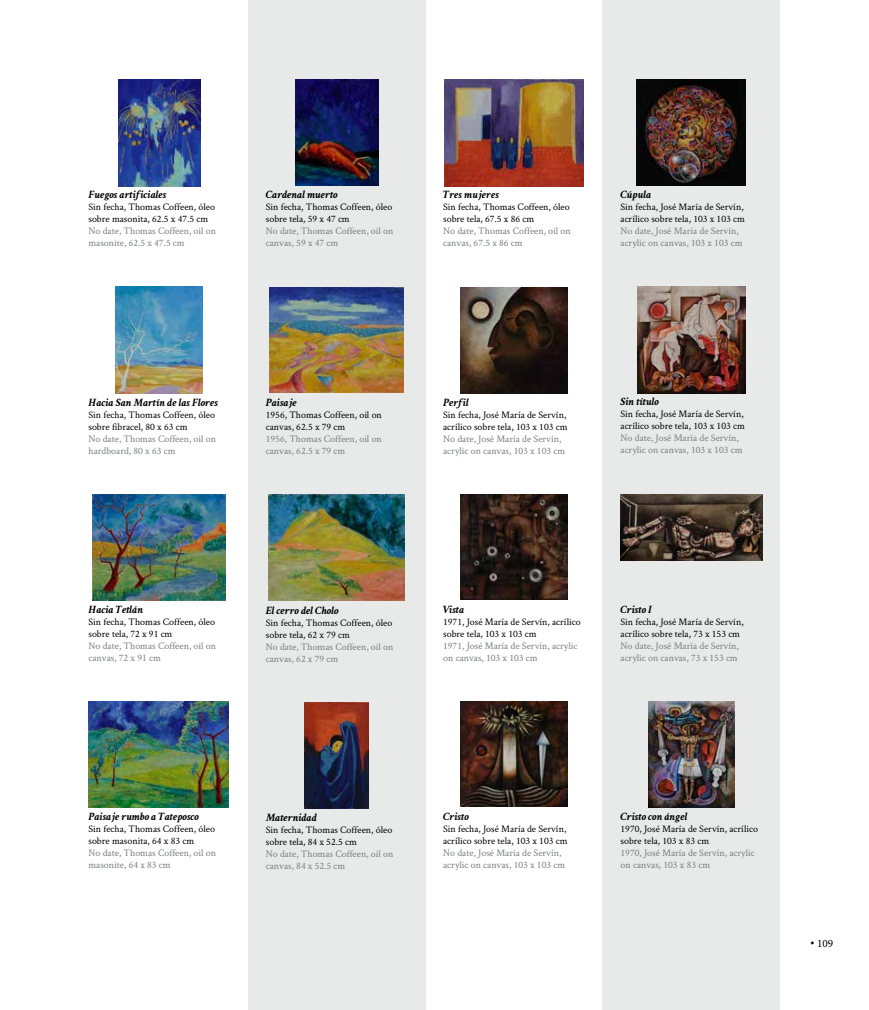
<style>
.page{position:relative;width:869px;height:1010px;background:#fff}
.page>*{position:absolute;margin:0;border:0;box-sizing:border-box;transform-origin:0 0}
.t1{font:italic 700 11.25px "Crimson Text";color:#000}
.t2{font:11.25px "Minion Pro";color:#000}
.t3{font:10px/12px "Crimson Text";color:#000}
.t4{font:10px/12px "Crimson Text";color:#7d7f7f}
.s1{font-family:"Arial"}
</style>
<div class="page">
<div style="left:248px;top:0;width:177px;height:1010px;background:#e8e9e9"></div>
<div style="left:602px;top:0;width:177px;height:1010px;background:#e8e9e9"></div>
<img style="left:118px;top:80px;width:83px;height:106px">
<img style="left:116px;top:287px;width:87px;height:106px">
<img style="left:93px;top:494px;width:133px;height:106px">
<img style="left:88px;top:701px;width:140px;height:107px">
<img style="left:295px;top:80px;width:83px;height:105px">
<img style="left:270px;top:287px;width:133px;height:106px">
<img style="left:269px;top:494px;width:135px;height:106px">
<img style="left:304px;top:702px;width:65px;height:106px">
<img style="left:444px;top:80px;width:139px;height:106px">
<img style="left:460px;top:287px;width:107px;height:106px">
<img style="left:460px;top:494px;width:107px;height:105px">
<img style="left:460px;top:702px;width:107px;height:105px">
<img style="left:636px;top:80px;width:109px;height:105px">
<img style="left:637px;top:287px;width:108px;height:106px">
<img style="left:620px;top:494px;width:142px;height:66px">
<img style="left:648px;top:701px;width:86px;height:107px">
<p class="t1" style="left:88px;top:188px;width:79px">Fuegos artificiales</p>
<p class="t3" style="left:88px;top:201px;width:128px">Sin fecha, Thomas Coffeen, óleo sobre masonita, 62.5 x 47.5 cm</p>
<p class="t4" style="left:88px;top:225px;width:129px">No date, Thomas Coffeen, oil on masonite, 62.5 x 47.5 cm</p>
<p class="t1" style="left:266px;top:188px;width:73px">Cardenal muerto</p>
<p class="t3" style="left:266px;top:201px;width:128px">Sin fecha, Thomas Coffeen, óleo sobre tela, 59 x 47 cm</p>
<p class="t4" style="left:266px;top:225px;width:129px">No date, Thomas Coffeen, oil on canvas, 59 x 47 cm</p>
<p class="t1" style="left:443px;top:188px;width:57px">Tres mujeres</p>
<p class="t3" style="left:443px;top:201px;width:128px">Sin fecha, Thomas Coffeen, óleo sobre tela, 67.5 x 86 cm</p>
<p class="t4" style="left:443px;top:225px;width:129px">No date, Thomas Coffeen, oil on canvas, 67.5 x 86 cm</p>
<p class="t1" style="left:620px;top:188px;width:32px">Cúpula</p>
<p class="t3" style="left:620px;top:201px;width:126px">Sin fecha, José María de Servín, acrílico sobre tela, 103 x 103 cm</p>
<p class="t4" style="left:620px;top:225px;width:123px">No date, José María de Servín, acrylic on canvas, 103 x 103 cm</p>
<p class="t1" style="left:88px;top:395px;width:131px">Hacia San Martín de las Flores</p>
<p class="t3" style="left:88px;top:408px;width:128px">Sin fecha, Thomas Coffeen, óleo sobre fibracel, 80 x 63 cm</p>
<p class="t4" style="left:88px;top:432px;width:129px">No date, Thomas Coffeen, oil on hardboard, 80 x 63 cm</p>
<p class="t1" style="left:266px;top:395px;width:32px">Paisaje</p>
<p class="t3" style="left:266px;top:408px;width:117px">1956, Thomas Coffeen, oil on canvas, 62.5 x 79 cm</p>
<p class="t4" style="left:266px;top:432px;width:117px">1956, Thomas Coffeen, oil on canvas, 62.5 x 79 cm</p>
<p class="t1" style="left:443px;top:395px;width:27px">Perfil</p>
<p class="t3" style="left:443px;top:408px;width:126px">Sin fecha, José María de Servín, acrílico sobre tela, 103 x 103 cm</p>
<p class="t4" style="left:443px;top:432px;width:123px">No date, José María de Servín, acrylic on canvas, 103 x 103 cm</p>
<p class="t1" style="left:620px;top:395px;width:40px">Sin título</p>
<p class="t3" style="left:620px;top:408px;width:126px">Sin fecha, José María de Servín, acrílico sobre tela, 103 x 103 cm</p>
<p class="t4" style="left:620px;top:432px;width:123px">No date, José María de Servín, acrylic on canvas, 103 x 103 cm</p>
<p class="t1" style="left:88px;top:602px;width:56px">Hacia Tetlán</p>
<p class="t3" style="left:88px;top:615px;width:128px">Sin fecha, Thomas Coffeen, óleo sobre tela, 72 x 91 cm</p>
<p class="t4" style="left:88px;top:639px;width:129px">No date, Thomas Coffeen, oil on canvas, 72 x 91 cm</p>
<p class="t1" style="left:266px;top:603px;width:74px">El cerro del Cholo</p>
<p class="t3" style="left:266px;top:616px;width:128px">Sin fecha, Thomas Coffeen, óleo sobre tela, 62 x 79 cm</p>
<p class="t4" style="left:266px;top:640px;width:129px">No date, Thomas Coffeen, oil on canvas, 62 x 79 cm</p>
<p class="t1" style="left:443px;top:603px;width:22px">Vista</p>
<p class="t3" style="left:443px;top:615px;width:139px">1971, José María de Servín, acrílico sobre tela, 103 x 103 cm</p>
<p class="t4" style="left:443px;top:639px;width:136px">1971, José María de Servín, acrylic on canvas, 103 x 103 cm</p>
<p class="t1" style="left:620px;top:603px;width:33px">Cristo I</p>
<p class="t3" style="left:620px;top:615px;width:125px">Sin fecha, José María de Servín, acrílico sobre tela, 73 x 153 cm</p>
<p class="t4" style="left:620px;top:639px;width:120px">No date, José María de Servín, acrylic on canvas, 73 x 153 cm</p>
<p class="t1" style="left:88px;top:810px;width:112px">Paisaje rumbo a Tateposco</p>
<p class="t3" style="left:88px;top:823px;width:128px">Sin fecha, Thomas Coffeen, óleo sobre masonita, 64 x 83 cm</p>
<p class="t4" style="left:88px;top:847px;width:129px">No date, Thomas Coffeen, oil on masonite, 64 x 83 cm</p>
<p class="t1" style="left:266px;top:811px;width:52px">Maternidad</p>
<p class="t3" style="left:266px;top:823px;width:128px">Sin fecha, Thomas Coffeen, óleo sobre tela, 84 x 52.5 cm</p>
<p class="t4" style="left:266px;top:847px;width:129px">No date, Thomas Coffeen, oil on canvas, 84 x 52.5 cm</p>
<p class="t1" style="left:443px;top:810px;width:27px">Cristo</p>
<p class="t3" style="left:443px;top:823px;width:126px">Sin fecha, José María de Servín, acrílico sobre tela, 103 x 103 cm</p>
<p class="t4" style="left:443px;top:847px;width:123px">No date, José María de Servín, acrylic on canvas, 103 x 103 cm</p>
<p class="t1" style="left:620px;top:809px;width:68px">Cristo con ángel</p>
<p class="t3" style="left:620px;top:822px;width:139px">1970, José María de Servín, acrílico sobre tela, 103 x 83 cm</p>
<p class="t4" style="left:620px;top:846px;width:136px">1970, José María de Servín, acrylic on canvas, 103 x 83 cm</p>
<p class="t2" style="left:810px;top:936px;width:24px"><span class="s1">•</span> 109</p>
</div>
